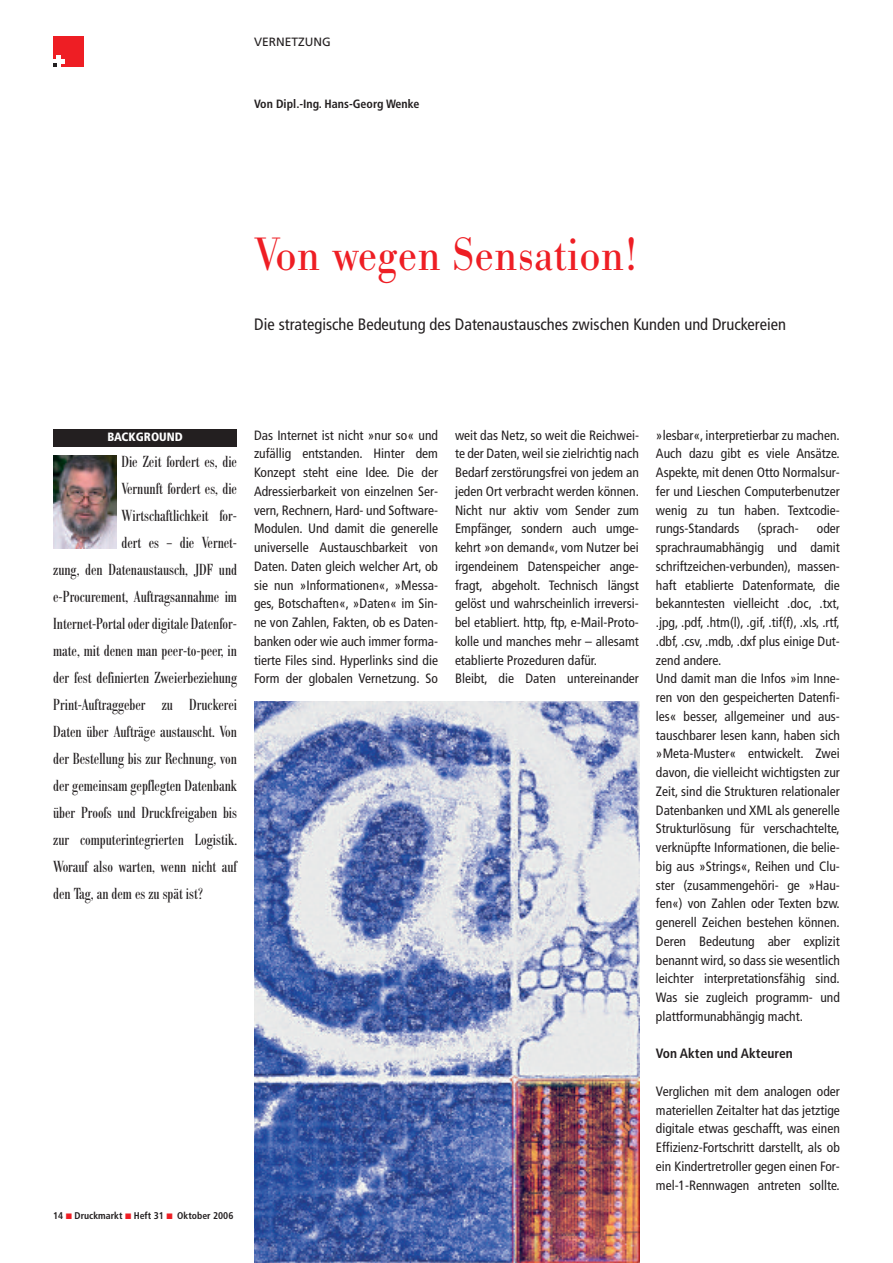
<style>
.page{position:relative;width:893px;height:1263px;background:#fff}
.page>*{position:absolute;margin:0;border:0;box-sizing:border-box;transform-origin:0 0}
.t1{font:48px "Bodoni Nr 1 SB";color:#ee1e24;scale:.9 1}
.t2{font:16.5px "Bodoni Nr 1 SB Con";color:#231f20}
.t3{font:condensed 16.5px "Frutiger";color:#231f20}
.t4{font:condensed 13.5px/18.8px "Frutiger";color:#231f20;text-align:justify}
.t5{font:700 condensed 13.5px "Frutiger";color:#231f20}
.t6{font:700 condensed 12px "Frutiger";color:#231f20}
.t7{font:12px "Frutiger";color:#231f20}
.t8{font:900 condensed 12px "Frutiger";color:#fff}
.t9{font:700 condensed 9.75px "Frutiger";color:#231f20}
</style>
<div class="page">
<div style="left:53px;top:429px;width:184px;height:17px;background:#231f20"></div>
<div style="left:53px;top:36px;width:31px;height:31px;background:#ee1e24"></div>
<div style="left:53px;top:59px;width:12px;height:5px;background:#fff"></div>
<hr style="left:57px;top:56px;width:4px;height:11px;background:#fff">
<img style="left:53px;top:455px;width:64px;height:94px">
<img style="left:254px;top:701px;width:385px;height:562px">
<p class="t7" style="left:254px;top:37px;width:78px">VERNETZUNG</p>
<p class="t6" style="left:254px;top:99px;width:167px">Von Dipl.-Ing. Hans-Georg Wenke</p>
<h1 class="t1" style="left:254px;top:225px;width:425px">Von wegen Sensation!</h1>
<p class="t3" style="left:254px;top:317px;width:533px">Die strategische Bedeutung des Datenaustausches zwischen Kunden und Druckereien</p>
<p class="t8" style="left:107px;top:432px;width:77px">BACKGROUND</p>
<p class="t2" style="left:121px;top:451px;width:117px">Die Zeit fordert es, die</p>
<p class="t2" style="left:121px;top:478px;width:117px">Vernunft fordert es, die</p>
<p class="t2" style="left:121px;top:505px;width:117px">Wirtschaftlichkeit for-</p>
<p class="t2" style="left:121px;top:532px;width:117px">dert es – die Vernet-</p>
<p class="t2" style="left:53px;top:559px;width:185px">zung, den Datenaustausch, JDF und</p>
<p class="t2" style="left:53px;top:586px;width:185px">e-Procurement, Auftragsannahme im</p>
<p class="t2" style="left:53px;top:613px;width:185px">Internet-Portal oder digitale Datenfor-</p>
<p class="t2" style="left:53px;top:640px;width:185px">mate, mit denen man peer-to-peer, in</p>
<p class="t2" style="left:53px;top:667px;width:185px">der fest definierten Zweierbeziehung</p>
<p class="t2" style="left:53px;top:694px;width:185px">Print-Auftraggeber zu Druckerei</p>
<p class="t2" style="left:53px;top:721px;width:185px">Daten über Aufträge austauscht. Von</p>
<p class="t2" style="left:53px;top:748px;width:185px">der Bestellung bis zur Rechnung, von</p>
<p class="t2" style="left:53px;top:775px;width:185px">der gemeinsam gepflegten Datenbank</p>
<p class="t2" style="left:53px;top:802px;width:185px">über Proofs und Druckfreigaben bis</p>
<p class="t2" style="left:53px;top:829px;width:185px">zur computerintegrierten Logistik.</p>
<p class="t2" style="left:53px;top:856px;width:185px">Worauf also warten, wenn nicht auf</p>
<p class="t2" style="left:53px;top:883px;width:151px">den Tag, an dem es zu spät ist?</p>
<p class="t9" style="left:53px;top:1212px;width:112px">14 Druckmarkt Heft 31</p>
<p class="t9" style="left:177px;top:1212px;width:58px">Oktober 2006</p>
<p class="t4" style="left:254px;top:427px;width:185px">Das Internet ist nicht »nur so« und zufällig entstanden. Hinter dem Konzept steht eine Idee. Die der Adressierbarkeit von einzelnen Ser&shy;vern, Rechnern, Hard- und Software-Modulen. Und damit die generelle universelle Austauschbarkeit von Daten. Daten gleich welcher Art, ob sie nun »Informationen«, »Messa&shy;ges, Botschaften«, »Daten« im Sin&shy;ne von Zahlen, Fakten, ob es Daten&shy;banken oder wie auch immer forma&shy;tierte Files sind. Hyperlinks sind die Form der globalen Vernetzung. So</p>
<p class="t4" style="left:455px;top:427px;width:185px;text-align:left">weit das Netz, so weit die Reichwei&shy;te der Daten, weil sie zielrichtig nach Bedarf zerstörungsfrei von jedem an jeden Ort verbracht werden können.<br>Nicht nur aktiv vom Sender zum Empfänger, sondern auch umge&shy;kehrt »on demand«, vom Nutzer bei irgendeinem Datenspeicher ange&shy;fragt, abgeholt. Technisch längst gelöst und wahrscheinlich irreversi&shy;bel etabliert. http, ftp, e-Mail-Proto&shy;kolle und manches mehr – allesamt etablierte Prozeduren dafür.<br>Bleibt, die Daten untereinander</p>
<p class="t4" style="left:656px;top:427px;width:185px">»lesbar«, interpretierbar zu machen.<br>Auch dazu gibt es viele Ansätze.<br>Aspekte, mit denen Otto Normalsur&shy;fer und Lieschen Computerbenutzer wenig zu tun haben. Textcodie&shy;rungs-Standards</p>
<p class="t4" style="left:757px;top:520px;width:43px">(sprach-</p>
<p class="t4" style="left:656px;top:520px;width:185px;text-align:left;text-indent:161px">oder sprachraumabhängig und damit schriftzeichen-verbunden), massen&shy;haft etablierte Datenformate, die bekanntesten vielleicht .doc, .txt, .jpg, .pdf, .htm(l), .gif, .tif(f), .xls, .rtf, .dbf, .csv, .mdb, .dxf plus einige Dut&shy;zend andere.<br>Und damit man die Infos »im Inne&shy;ren von den gespeicherten Datenfi&shy;les« besser, allgemeiner und aus&shy;tauschbarer lesen kann, haben sich »Meta-Muster« entwickelt. Zwei davon, die vielleicht wichtigsten zur Zeit, sind die Strukturen relationaler Datenbanken und XML als generelle Strukturlösung für verschachtelte, verknüpfte Informationen, die belie&shy;big aus »Strings«, Reihen und Clu&shy;ster (zusammengehöri- ge »Hau&shy;fen«) von Zahlen oder Texten bzw. generell Zeichen bestehen können.<br>Deren Bedeutung aber explizit benannt wird, so dass sie wesentlich leichter interpretationsfähig sind.<br>Was sie zugleich programm- und plattformunabhängig macht.</p>
<p class="t5" style="left:656px;top:1048px;width:138px">Von Akten und Akteuren</p>
<p class="t4" style="left:656px;top:1083px;width:185px">Verglichen mit dem analogen oder materiellen Zeitalter hat das jetztige digitale etwas geschafft, was einen Effizienz-Fortschritt darstellt, als ob ein Kindertretroller gegen einen For&shy;mel-1-Rennwagen antreten sollte.</p>
</div>
